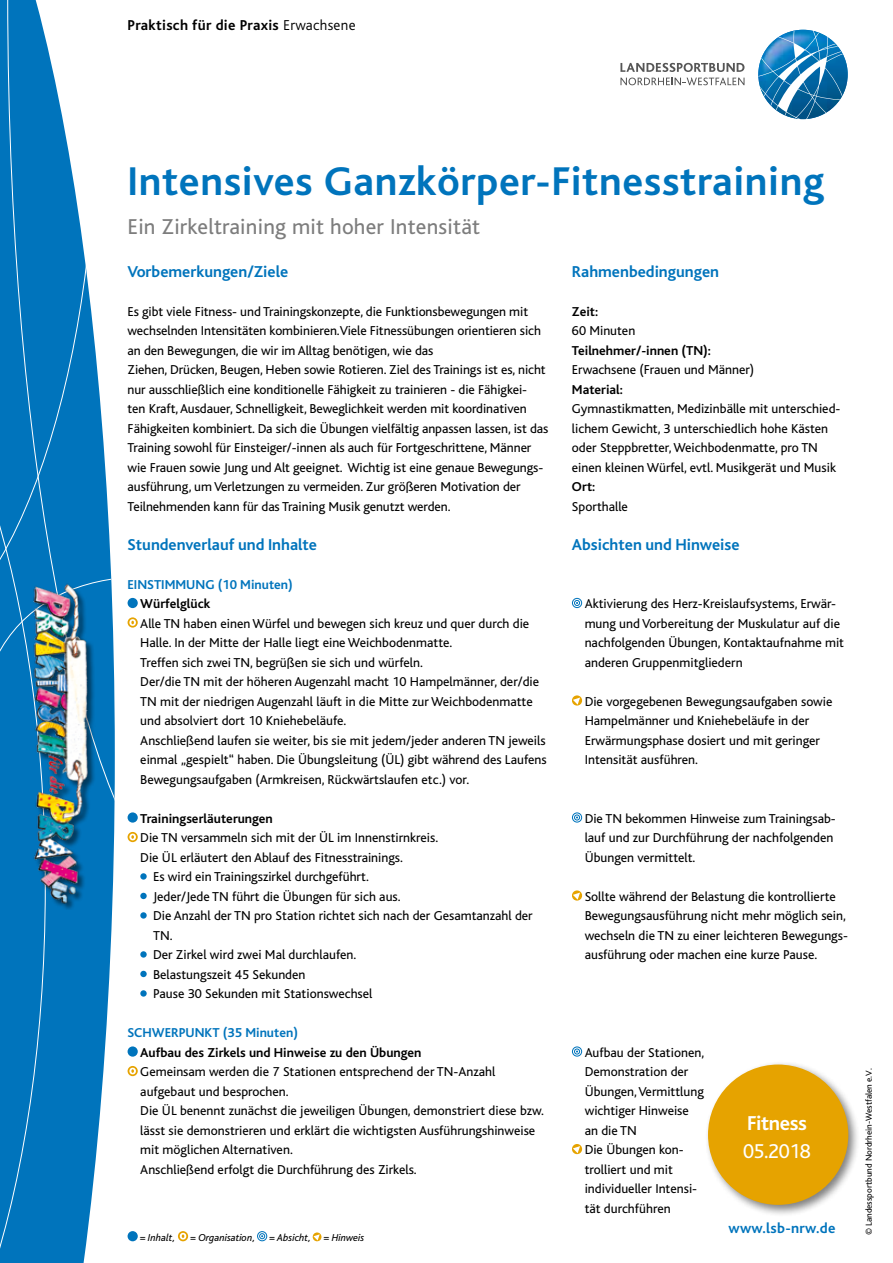
<style>
.page{position:relative;width:893px;height:1263px;background:#fff}
.page>*{position:absolute;margin:0;border:0;box-sizing:border-box;transform-origin:0 0}
.t1{font:700 42px "Bliss";letter-spacing:.015em;color:#0074bc}
.t2{font:22.5px "Bliss";letter-spacing:.01em;color:#7d7d7d}
.t3{font:700 21px "Bliss";letter-spacing:-.02em;color:#fff}
.t4{font:21px "Bliss";letter-spacing:-.02em;color:#fff}
.t5{font:700 16.5px "Bliss";color:#0074bc}
.t6{font:700 15px "Bliss";letter-spacing:.02em;color:#000}
.t7{font:700 15px "Bliss";letter-spacing:.02em;color:#0074bc}
.t8{font:13.5px/19.5px "Bliss";color:#000}
.t9{font:700 13.5px "Bliss";color:#000}
.t10{font:700 13.5px "Bliss";color:#0074bc}
.t11{font:italic 10.5px "Bliss";color:#000}
.t12{font:9px "Bliss";color:#000}
.s1{font-weight:300}
</style>
<div class="page">
<div style="left:128px;top:598px;width:10px;height:10px;background:#0074bc;border-radius:50%"></div>
<svg style="left:128px;top:617px;width:10px;height:11px"></svg>
<svg style="left:129px;top:619px;width:7px;height:7px"></svg>
<div style="left:128px;top:812px;width:10px;height:11px;background:#0074bc;border-radius:50%"></div>
<svg style="left:128px;top:832px;width:10px;height:10px"></svg>
<svg style="left:129px;top:834px;width:7px;height:6px"></svg>
<svg style="left:140px;top:873px;width:7px;height:7px"></svg>
<div style="left:140px;top:893px;width:7px;height:6px;background:#0074bc;border-radius:50%"></div>
<svg style="left:140px;top:912px;width:7px;height:7px"></svg>
<svg style="left:140px;top:951px;width:7px;height:7px"></svg>
<div style="left:140px;top:971px;width:7px;height:6px;background:#0074bc;border-radius:50%"></div>
<svg style="left:140px;top:990px;width:7px;height:7px"></svg>
<div style="left:128px;top:1046px;width:10px;height:11px;background:#0074bc;border-radius:50%"></div>
<svg style="left:128px;top:1066px;width:10px;height:10px"></svg>
<svg style="left:129px;top:1068px;width:7px;height:6px"></svg>
<svg style="left:572px;top:598px;width:10px;height:10px"></svg>
<svg style="left:572px;top:695px;width:11px;height:11px"></svg>
<svg style="left:572px;top:812px;width:10px;height:11px"></svg>
<svg style="left:572px;top:890px;width:11px;height:11px"></svg>
<svg style="left:572px;top:1046px;width:10px;height:11px"></svg>
<svg style="left:572px;top:1144px;width:11px;height:11px"></svg>
<svg style="left:0;top:0;width:90px;height:301px"></svg>
<svg style="left:0;top:301px;width:115px;height:962px;background:#1e84c3"></svg>
<div style="left:35px;top:585px;width:61px;height:324px;background:#000;opacity:.5"></div>
<img style="left:26px;top:574px;width:62px;height:335px">
<div style="left:704px;top:1060px;width:157px;height:157px;background:#000;opacity:.5"></div>
<div style="left:709px;top:1066px;width:138px;height:138px;background:#e6a300;border-radius:50%"></div>
<div style="left:128px;top:1231px;width:10px;height:10px;background:#0074bc;border-radius:50%"></div>
<svg style="left:178px;top:1231px;width:10px;height:10px"></svg>
<svg style="left:180px;top:1233px;width:6px;height:6px"></svg>
<svg style="left:257px;top:1231px;width:10px;height:10px"></svg>
<svg style="left:312px;top:1232px;width:10px;height:10px"></svg>
<svg style="left:620px;top:63px;width:124px;height:9px"></svg>
<svg style="left:620px;top:78px;width:124px;height:7px"></svg>
<svg style="left:758px;top:30px;width:90px;height:89px"></svg>
<p class="t6" style="left:128px;top:18px;width:230px">Praktisch für die Praxis <span class="s1">Erwachsene</span></p>
<h1 class="t1" style="left:128px;top:159px;width:698px">Intensives Ganzkörper-Fitnesstraining</h1>
<h2 class="t2" style="left:128px;top:215px;width:354px">Ein Zirkeltraining mit hoher Intensität</h2>
<p class="t5" style="left:128px;top:263px;width:162px">Vorbemerkungen/Ziele</p>
<p class="t8" style="left:128px;top:302px;width:422px">Es gibt viele Fitness- und Trainingskonzepte, die Funktionsbewegungen mit wechselnden Intensitäten kombinieren.Viele Fitnessübungen orientieren sich an den Bewegungen, die wir im Alltag benötigen, wie das<br>Ziehen, Drücken, Beugen, Heben sowie Rotieren. Ziel des Trainings ist es, nicht nur ausschließlich eine konditionelle Fähigkeit zu trainieren - die Fähigkei&shy;ten Kraft, Ausdauer, Schnelligkeit, Beweglichkeit werden mit koordinativen Fähigkeiten kombiniert. Da sich die Übungen vielfältig anpassen lassen, ist das Training sowohl für Einsteiger/-innen als auch für Fortgeschrittene, Männer wie Frauen sowie Jung und Alt geeignet. Wichtig ist eine genaue Bewegungs&shy;ausführung, um Verletzungen zu vermeiden. Zur größeren Motivation der Teilnehmenden kann für das Training Musik genutzt werden.</p>
<p class="t5" style="left:128px;top:536px;width:191px">Stundenverlauf und Inhalte</p>
<p class="t10" style="left:128px;top:577px;width:167px">EINSTIMMUNG (10 Minuten)</p>
<p class="t9" style="left:140px;top:597px;width:72px">Würfelglück</p>
<p class="t8" style="left:140px;top:614px;width:408px">Alle TN haben einen Würfel und bewegen sich kreuz und quer durch die Halle. In der Mitte der Halle liegt eine Weichbodenmatte.<br>Treffen sich zwei TN, begrüßen sie sich und würfeln.<br>Der/die TN mit der höheren Augenzahl macht 10 Hampelmänner, der/die TN mit der niedrigen Augenzahl läuft in die Mitte zur Weichbodenmatte und absolviert dort 10 Kniehebeläufe.<br>Anschließend laufen sie weiter, bis sie mit jedem/jeder anderen TN jeweils einmal „gespielt“ haben. Die Übungsleitung (ÜL) gibt während des Laufens Bewegungsaufgaben (Armkreisen, Rückwärtslaufen etc.) vor.</p>
<p class="t9" style="left:140px;top:811px;width:134px">Trainingserläuterungen</p>
<p class="t8" style="left:140px;top:828px;width:299px">Die TN versammeln sich mit der ÜL im Innenstirnkreis.</p>
<p class="t8" style="left:140px;top:848px;width:264px">Die ÜL erläutert den Ablauf des Fitnesstrainings.</p>
<p class="t8" style="left:153px;top:867px;width:217px">Es wird ein Trainingszirkel durchgeführt.</p>
<p class="t8" style="left:153px;top:887px;width:249px">Jeder/Jede TN führt die Übungen für sich aus.</p>
<p class="t8" style="left:153px;top:906px;width:381px">Die Anzahl der TN pro Station richtet sich nach der Gesamtanzahl der</p>
<p class="t8" style="left:153px;top:926px;width:21px">TN.</p>
<p class="t8" style="left:153px;top:945px;width:205px">Der Zirkel wird zwei Mal durchlaufen.</p>
<p class="t8" style="left:153px;top:965px;width:154px">Belastungszeit 45 Sekunden</p>
<p class="t8" style="left:153px;top:984px;width:221px">Pause 30 Sekunden mit Stationswechsel</p>
<p class="t10" style="left:128px;top:1026px;width:172px">SCHWERPUNKT (35 Minuten)</p>
<p class="t9" style="left:140px;top:1045px;width:283px">Aufbau des Zirkels und Hinweise zu den Übungen</p>
<p class="t8" style="left:140px;top:1062px;width:405px">Gemeinsam werden die 7 Stationen entsprechend der TN-Anzahl aufgebaut und besprochen.<br>Die ÜL benennt zunächst die jeweiligen Übungen, demonstriert diese bzw. lässt sie demonstrieren und erklärt die wichtigsten Ausführungshinweise mit möglichen Alternativen.<br>Anschließend erfolgt die Durchführung des Zirkels.</p>
<p class="t11" style="left:140px;top:1232px;width:37px">= Inhalt,</p>
<p class="t11" style="left:190px;top:1232px;width:67px">= Organisation,</p>
<p class="t11" style="left:269px;top:1232px;width:96px">= Absicht, = Hinweis</p>
<p class="t5" style="left:572px;top:263px;width:149px">Rahmenbedingungen</p>
<p class="t9" style="left:572px;top:304px;width:28px">Zeit:</p>
<p class="t8" style="left:572px;top:321px;width:65px">60 Minuten</p>
<p class="t9" style="left:572px;top:343px;width:141px">Teilnehmer/-innen (TN):</p>
<p class="t8" style="left:572px;top:360px;width:184px">Erwachsene (Frauen und Männer)</p>
<p class="t9" style="left:572px;top:382px;width:53px">Material:</p>
<p class="t8" style="left:572px;top:399px;width:270px">Gymnastikmatten, Medizinbälle mit unterschied&shy;lichem Gewicht, 3 unterschiedlich hohe Kästen oder Steppbretter, Weichbodenmatte, pro TN einen kleinen Würfel, evtl. Musikgerät und Musik</p>
<p class="t9" style="left:572px;top:480px;width:25px">Ort:</p>
<p class="t8" style="left:572px;top:497px;width:58px">Sporthalle</p>
<p class="t5" style="left:572px;top:536px;width:169px">Absichten und Hinweise</p>
<p class="t8" style="left:585px;top:594px;width:261px">Aktivierung des Herz-Kreislaufsystems, Erwär&shy;mung und Vorbereitung der Muskulatur auf die nachfolgenden Übungen, Kontaktaufnahme mit anderen Gruppenmitgliedern</p>
<p class="t8" style="left:585px;top:692px;width:249px">Die vorgegebenen Bewegungsaufgaben sowie Hampelmänner und Kniehebeläufe in der Erwärmungsphase dosiert und mit geringer Intensität ausführen.</p>
<p class="t8" style="left:585px;top:809px;width:253px">Die TN bekommen Hinweise zum Trainingsab&shy;lauf und zur Durchführung der nachfolgenden<br>Übungen vermittelt.</p>
<p class="t8" style="left:585px;top:887px;width:265px">Sollte während der Belastung die kontrollierte Bewegungsausführung nicht mehr möglich sein, wechseln die TN zu einer leichteren Bewegungs&shy;ausführung oder machen eine kurze Pause.</p>
<p class="t8" style="left:585px;top:1043px;width:121px">Aufbau der Stationen,<br>Demonstration der<br>Übungen, Vermittlung wichtiger Hinweise an die TN<br>Die Übungen kon&shy;trolliert und mit individueller Intensi&shy;tät durchführen</p>
<h3 class="t3" style="left:747px;top:1112px;width:61px">Fitness</h3>
<h3 class="t4" style="left:743px;top:1140px;width:69px">05.2018</h3>
<p class="t7" style="left:728px;top:1220px;width:109px">www.lsb-nrw.de</p>
<p class="t12" style="left:864px;top:1235px;width:168px;rotate:-90deg">© Landessportbund Nordrhein-Westfalen e.V.</p>
</div>
